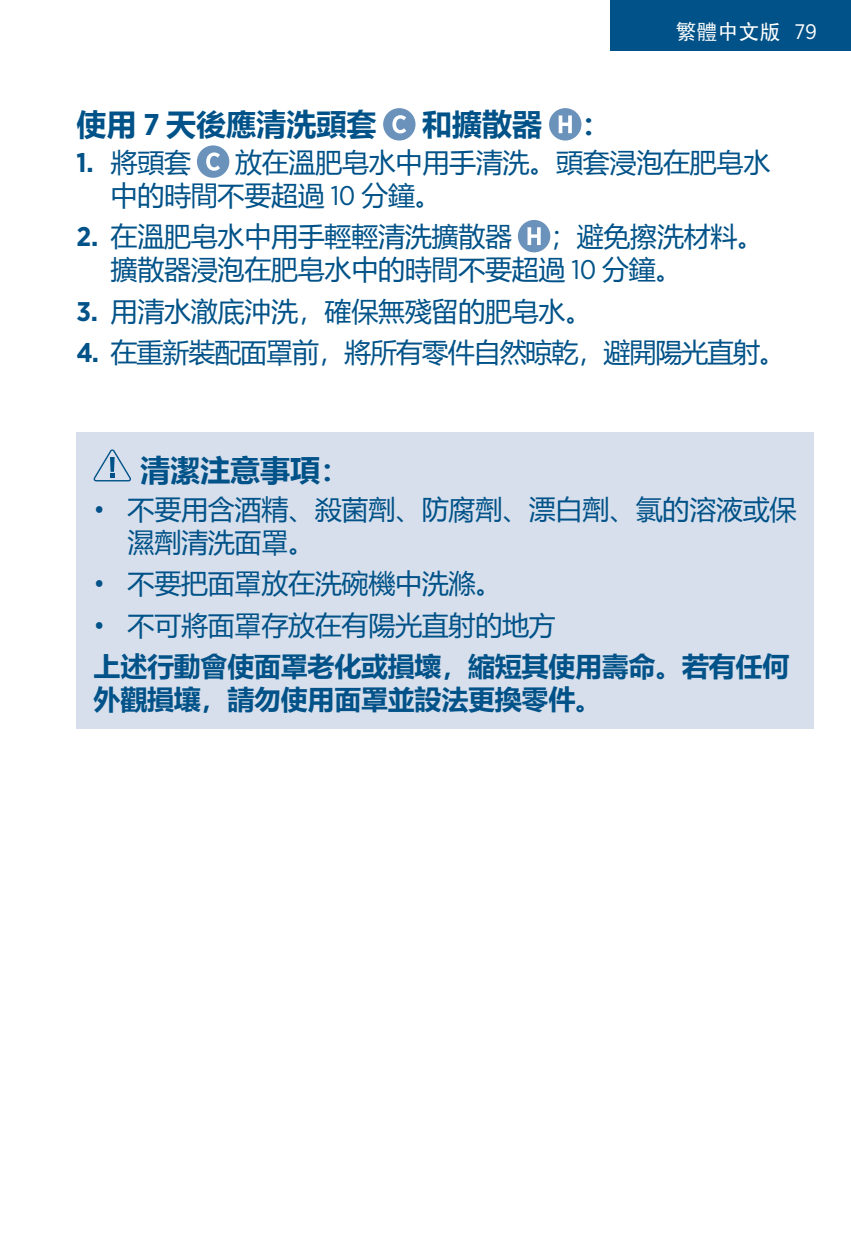
<style>
.page{position:relative;width:851px;height:1234px;background:#fff}
.page>*{position:absolute;margin:0;border:0;box-sizing:border-box;transform-origin:0 0}
.t1{font:700 30px "Microsoft Ya Hei";color:#005288}
.t2{font:27px/33px "Microsoft Ya Hei";letter-spacing:-.01em;color:#005288}
.t3{font:700 27px/41.4px "Microsoft Ya Hei";letter-spacing:-.01em;color:#005288}
.t4{font:27px "Microsoft Ya Hei";letter-spacing:-.04em;color:#005288}
.t5{font:21px "Sim Hei";color:#fff}
.s1{font-family:"Gotham Narrow"}
.s2{font-family:"Gotham Narrow";font-weight:700}
.s3{font-family:"Gotham Narrow";font-weight:400}
.s4{font-weight:400}
</style>
<div class="page">
<div style="left:610px;top:0;width:240px;height:51px;background:#005288"></div>
<div style="left:383px;top:108px;width:32px;height:32px;background:#6a92bb;border-radius:50%"></div>
<svg style="left:392px;top:115px;width:14px;height:18px"></svg>
<div style="left:549px;top:108px;width:32px;height:32px;background:#6a92bb;border-radius:50%"></div>
<svg style="left:558px;top:115px;width:13px;height:18px"></svg>
<div style="left:197px;top:145px;width:32px;height:33px;background:#6a92bb;border-radius:50%"></div>
<svg style="left:206px;top:152px;width:14px;height:19px"></svg>
<div style="left:518px;top:220px;width:32px;height:32px;background:#6a92bb;border-radius:50%"></div>
<svg style="left:527px;top:227px;width:13px;height:18px"></svg>
<div style="left:77px;top:432px;width:736px;height:297px;background:#d7dfec"></div>
<svg style="left:93px;top:449px;width:38px;height:32px"></svg>
<div style="left:110px;top:457px;width:5px;height:14px;background:#005288"></div>
<p class="t5" style="left:675px;top:21px;width:143px">繁體中文版 <span class="s1">79</span></p>
<p class="t1" style="left:77px;top:103px;width:301px">使用 <span class="s1">7</span> 天後應清洗頭套</p>
<p class="t1" style="left:422px;top:103px;width:121px">和擴散器</p>
<p class="t1" style="left:581px;top:103px;width:31px">：</p>
<p class="t2" style="left:77px;top:145px;width:116px"><span class="s2">1.</span> 將頭套</p>
<p class="t2" style="left:111px;top:145px;width:661px;text-indent:124px">放在溫肥皂水中用手清洗。頭套浸泡在肥皂水中的時間不要超過 <span class="s1">10</span> 分鐘。</p>
<p class="t2" style="left:77px;top:219px;width:437px"><span class="s2">2.</span> 在溫肥皂水中用手輕輕清洗擴散器</p>
<p class="t2" style="left:111px;top:219px;width:655px;text-indent:439px">；避免擦洗材料。擴散器浸泡在肥皂水中的時間不要超過 <span class="s1">10</span> 分鐘。</p>
<p class="t2" style="left:77px;top:294px;width:517px"><span class="s2">3.</span> 用清水澈底沖洗，確保無殘留的肥皂水。</p>
<p class="t4" style="left:77px;top:334px;width:711px"><span class="s2">4.</span> 在重新裝配面罩前，將所有零件自然晾乾，避開陽光直射。</p>
<p class="t1" style="left:140px;top:449px;width:211px">清潔注意事項：</p>
<p class="t2" style="left:128px;top:491px;width:670px;text-indent:-34px"><span class="s1">•</span> 不要用含酒精、殺菌劑、防腐劑、漂白劑、氯的溶液或保濕劑清洗面罩。</p>
<p class="t2" style="left:94px;top:566px;width:410px"><span class="s1">•</span> 不要把面罩放在洗碗機中洗滌。</p>
<p class="t3" style="left:94px;top:603px;width:697px"><span class="s3">•</span> <span class="s4">不可將面罩存放在有陽光直射的地方<br></span>上述行動會使面罩老化或損壞，縮短其使用壽命。若有任何</p>
<p class="t3" style="left:94px;top:677px;width:510px">外觀損壤，請勿使用面罩並設法更換零件。</p>
</div>
